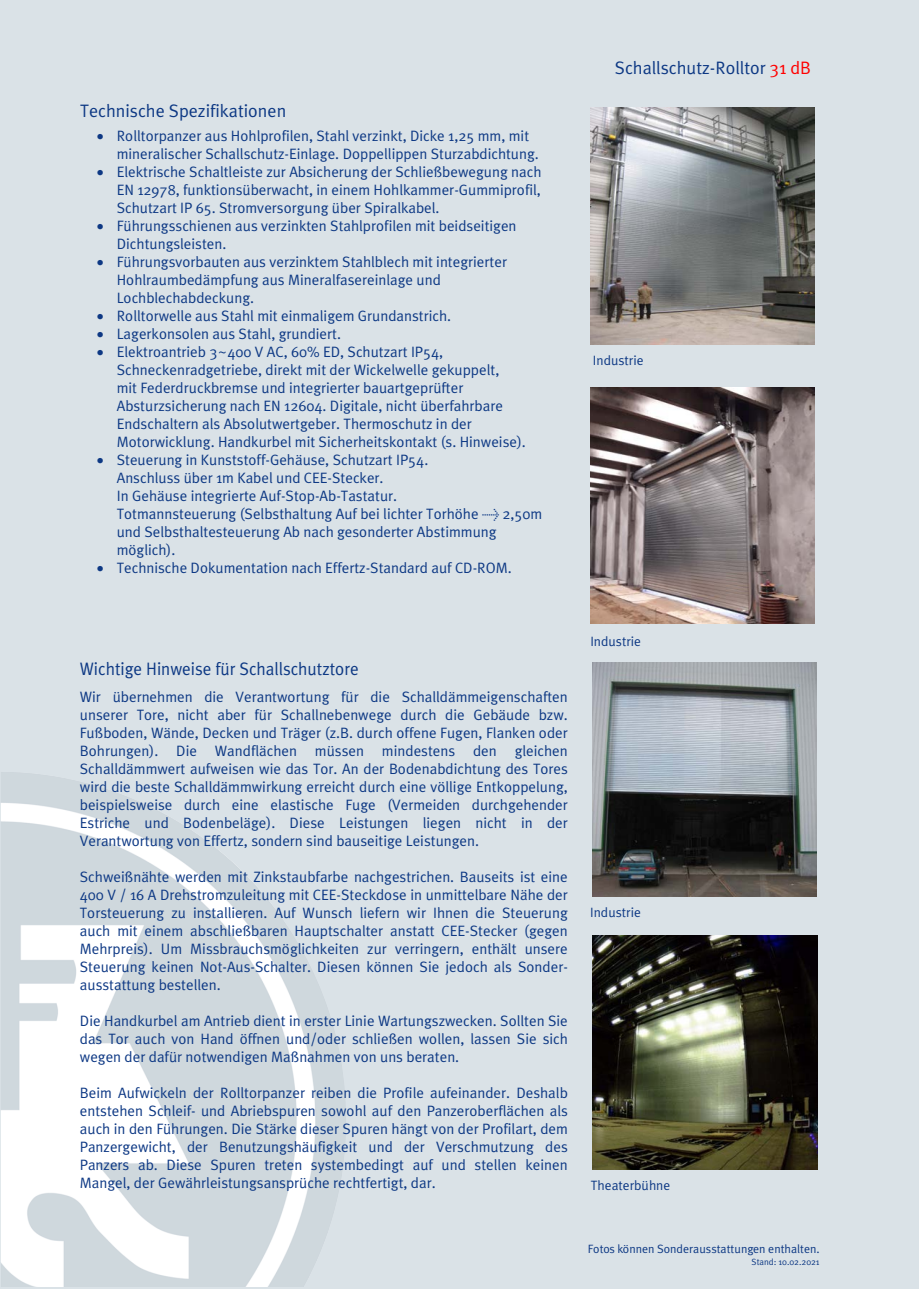
<style>
.page{position:relative;width:919px;height:1289px;background:#fff}
.page>*{position:absolute;margin:0;border:0;box-sizing:border-box;transform-origin:0 0}
.t1{font:18px "Meta Plus Normal";color:#0d3884}
.t2{font:18px "Meta Plus Normal";color:#0d3884;scale:.95 1}
.t3{font:15px/18px "Meta Plus Normal";color:#0d3884}
.t4{font:13.5px "Meta Plus Normal";color:#0d3884}
.t5{font:12px "Meta Plus Normal";color:#0d3884}
.t6{font:9px "Meta Plus Normal";color:#0d3884}
.s1{color:#f00}
</style>
<div class="page">
<div style="left:13px;top:0;width:905px;height:1288px;background:#dae2e7"></div>
<div style="left:0;top:0;width:13px;height:1288px;background:#dae2e7"></div>
<img style="left:590px;top:107px;width:224px;height:237px">
<img style="left:590px;top:388px;width:224px;height:235px">
<img style="left:1px;top:772px;width:345px;height:514px">
<img style="left:592px;top:662px;width:224px;height:234px">
<img style="left:592px;top:935px;width:225px;height:234px">
<p class="t1" style="left:80px;top:100px;width:207px">Technische Spezifikationen</p>
<p class="t3" style="left:117px;top:127px;width:423px;text-indent:-20px">• Rolltorpanzer aus Hohlprofilen, Stahl verzinkt, Dicke 1,25 mm, mit mineralischer Schallschutz-Einlage. Doppellippen Sturzabdichtung.</p>
<p class="t3" style="left:117px;top:163px;width:426px;text-align:justify;text-indent:-20px">• Elektrische Schaltleiste zur Absicherung der Schließbewegung nach EN 12978, funktionsüberwacht, in einem Hohlkammer-Gummiprofil, Schutzart IP 65. Stromversorgung über Spiralkabel.</p>
<p class="t3" style="left:117px;top:217px;width:401px;text-indent:-20px">• Führungsschienen aus verzinkten Stahlprofilen mit beidseitigen<br>Dichtungsleisten.</p>
<p class="t3" style="left:117px;top:253px;width:392px;text-indent:-20px">• Führungsvorbauten aus verzinktem Stahlblech mit integrierter<br>Hohlraumbedämpfung aus Mineralfasereinlage und<br>Lochblechabdeckung.</p>
<p class="t3" style="left:97px;top:307px;width:356px">• Rolltorwelle aus Stahl mit einmaligem Grundanstrich.</p>
<p class="t3" style="left:97px;top:325px;width:246px">• Lagerkonsolen aus Stahl, grundiert.</p>
<p class="t3" style="left:117px;top:343px;width:410px;text-indent:-20px">• Elektroantrieb 3~400 V AC, 60% ED, Schutzart IP54, Schneckenradgetriebe, direkt mit der Wickelwelle gekuppelt,<br>mit Federdruckbremse und integrierter bauartgeprüfter Absturzsicherung nach EN 12604. Digitale, nicht überfahrbare Endschaltern als Absolutwertgeber. Thermoschutz in der Motorwicklung. Handkurbel mit Sicherheitskontakt (s. Hinweise).</p>
<p class="t3" style="left:117px;top:451px;width:427px;text-indent:-20px">• Steuerung in Kunststoff-Gehäuse, Schutzart IP54.<br>Anschluss über 1m Kabel und CEE-Stecker.<br>In Gehäuse integrierte Auf-Stop-Ab-Tastatur.<br>Totmannsteuerung (Selbsthaltung Auf bei lichter Torhöhe &gt; 2,50m und Selbsthaltesteuerung Ab nach gesonderter Abstimmung möglich).</p>
<p class="t3" style="left:97px;top:559px;width:416px">• Technische Dokumentation nach Effertz-Standard auf CD-ROM.</p>
<p class="t1" style="left:615px;top:58px;width:197px">Schallschutz-Rolltor <span class="s1">31 dB</span></p>
<p class="t4" style="left:593px;top:352px;width:52px">Industrie</p>
<p class="t2" style="left:80px;top:658px;width:295px">Wichtige Hinweise für Schallschutztore</p>
<p class="t3" style="left:80px;top:687px;width:489px;text-align:justify">Wir übernehmen die Verantwortung für die Schalldämmeigenschaften unserer Tore, nicht aber für Schallnebenwege durch die Gebäude bzw.<br>Fußboden, Wände, Decken und Träger (z.B. durch offene Fugen, Flanken oder Bohrungen). Die Wandflächen müssen mindestens den gleichen Schalldämmwert aufweisen wie das Tor. An der Bodenabdichtung des Tores wird die beste Schalldämmwirkung erreicht durch eine völlige Entkoppelung, beispielsweise durch eine elastische Fuge (Vermeiden durchgehender Estriche und Bodenbeläge). Diese Leistungen liegen nicht in der Verantwortung von Effertz, sondern sind bauseitige Leistungen.</p>
<p class="t3" style="left:80px;top:867px;width:489px;text-align:justify">Schweißnähte werden mit Zinkstaubfarbe nachgestrichen. Bauseits ist eine 400 V / 16 A Drehstromzuleitung mit CEE-Steckdose in unmittelbare Nähe der Torsteuerung zu installieren. Auf Wunsch liefern wir Ihnen die Steuerung auch mit einem abschließbaren Hauptschalter anstatt CEE-Stecker (gegen Mehrpreis). Um Missbrauchsmöglichkeiten zur verringern, enthält unsere Steuerung keinen Not-Aus-Schalter. Diesen können Sie jedoch als Sonder&shy;ausstattung bestellen.</p>
<p class="t3" style="left:80px;top:1011px;width:489px;text-align:justify">Die Handkurbel am Antrieb dient in erster Linie Wartungszwecken. Sollten Sie das Tor auch von Hand öffnen und/oder schließen wollen, lassen Sie sich wegen der dafür notwendigen Maßnahmen von uns beraten.</p>
<p class="t3" style="left:80px;top:1083px;width:489px;text-align:justify">Beim Aufwickeln der Rolltorpanzer reiben die Profile aufeinander. Deshalb entstehen Schleif- und Abriebspuren sowohl auf den Panzeroberflächen als auch in den Führungen. Die Stärke dieser Spuren hängt von der Profilart, dem Panzergewicht, der Benutzungshäufigkeit und der Verschmutzung des Panzers ab. Diese Spuren treten systembedingt auf und stellen keinen Mangel, der Gewährleistungsansprüche rechtfertigt, dar.</p>
<p class="t4" style="left:590px;top:633px;width:52px">Industrie</p>
<p class="t4" style="left:590px;top:904px;width:52px">Industrie</p>
<p class="t4" style="left:591px;top:1177px;width:81px">Theaterbühne</p>
<p class="t5" style="left:587px;top:1241px;width:233px">Foto s k önnen Sonderausstattung en enthalten.</p>
<p class="t6" style="left:751px;top:1256px;width:69px">Stand: 10.02.2021</p>
</div>
